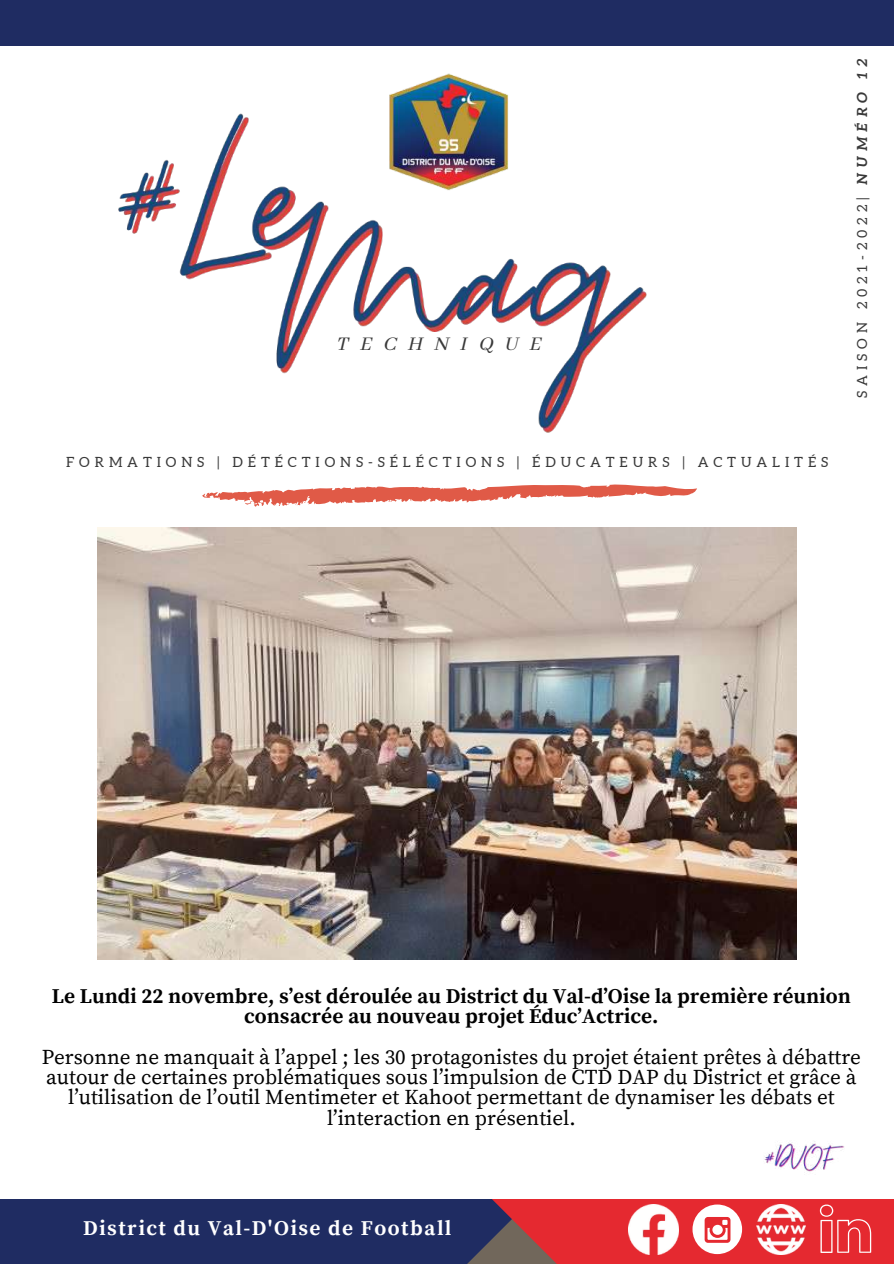
<style>
.page{position:relative;width:894px;height:1264px;background:#fff}
.page>*{position:absolute;margin:0;border:0;box-sizing:border-box;transform-origin:0 0}
.t1{font:21.45px "CA Generated";letter-spacing:.535em;color:#393939}
.t2{font:21px/20.2px "Source Serif Pro";color:#000;text-align:center}
.t3{font:700 21px/20.2px "Source Serif Pro";color:#000;text-align:center}
.t4{font:700 21px "Source Serif Pro";letter-spacing:.07em;color:#fff}
.t5{font:14.1px "Aleo";letter-spacing:.35em;color:#393939}
.s1{font-weight:700;font-style:italic}
</style>
<div class="page">
<div style="left:1px;top:1194px;width:892px;height:69px;background:#1f2c62"></div>
<div style="left:798px;top:1198px;width:95px;height:65px;background:#e52930"></div>
<div style="left:0;top:45px;width:893px;height:1153px;background:#fff"></div>
<div style="left:0;top:0;width:893px;height:45px;background:#1f2c62"></div>
<svg style="left:293px;top:1198px;width:505px;height:65px"></svg>
<img style="left:756px;top:1204px;width:49px;height:49px">
<svg style="left:819px;top:1204px;width:51px;height:48px;background:#e8454b"></svg>
<img style="left:405px;top:73px;width:87px;height:16px">
<img style="left:118px;top:89px;width:529px;height:344px">
<svg style="left:202px;top:484px;width:495px;height:22px"></svg>
<img style="left:98px;top:527px;width:698px;height:432px">
<img style="left:764px;top:1141px;width:79px;height:31px">
<p class="t1" style="left:337px;top:332px;width:206px">TECHNIQUE</p>
<p class="t5" style="left:66px;top:454px;width:763px">FORMATIONS | DÉTÉCTIONS-SÉLÉCTIONS | ÉDUCATEURS | ACTUALITÉS</p>
<p class="t5" style="left:854px;top:397px;width:340px;rotate:-90deg">SAISON 2021-2022| <span class="s1">NUMÉRO 12</span></p>
<p class="t3" style="left:52px;top:986px;width:800px">Le Lundi 22 novembre, s’est déroulée au District du Val-d’Oise la première réunion consacrée au nouveau projet Éduc’Actrice.</p>
<p class="t2" style="left:42px;top:1047px;width:820px">Personne ne manquait à l’appel ; les 30 protagonistes du projet étaient prêtes à débattre autour de certaines problématiques sous l’impulsion de CTD DAP du District et grâce à l’utilisation de l’outil Mentimeter et Kahoot permettant de dynamiser les débats et l’interaction en présentiel.</p>
<p class="t4" style="left:83px;top:1215px;width:370px">District du Val-D'Oise de Football</p>
</div>
